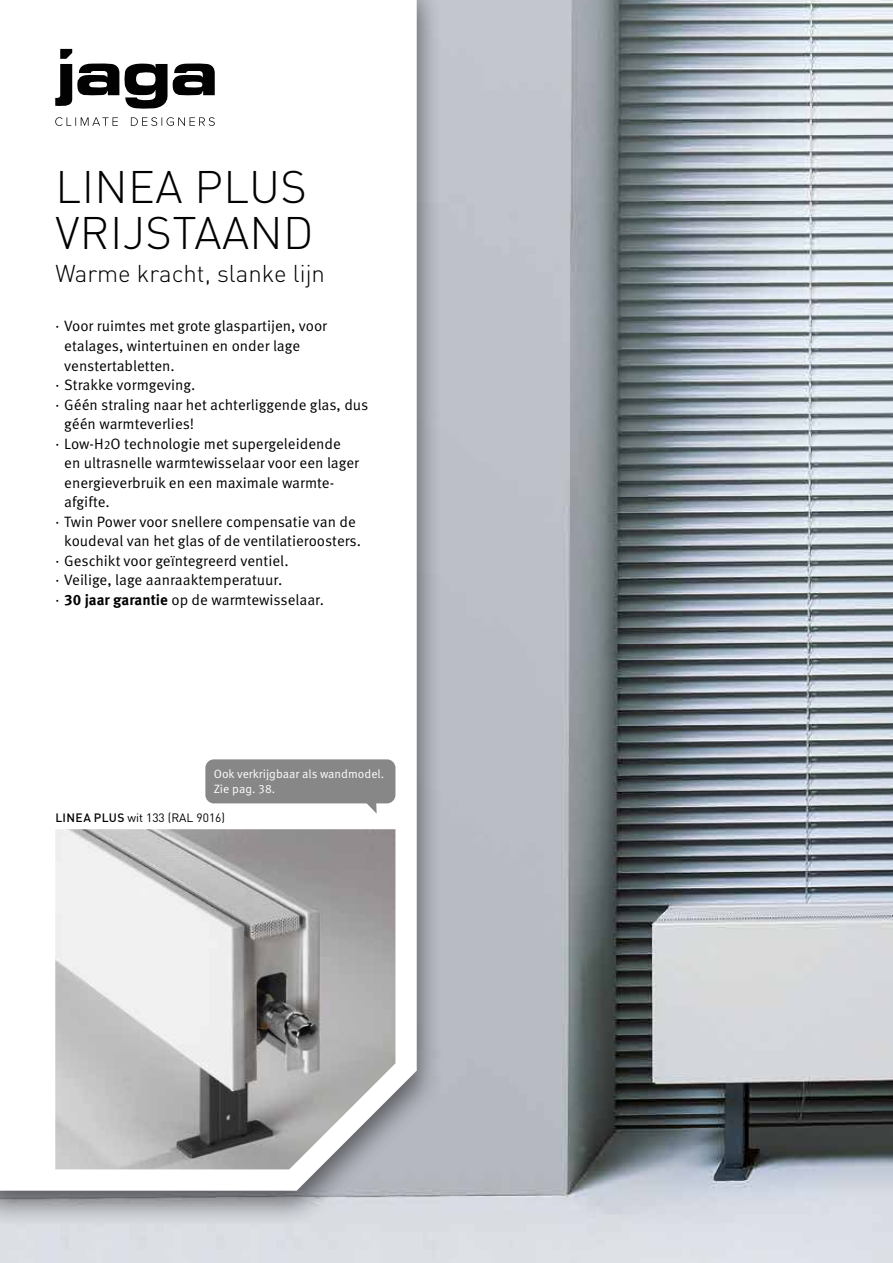
<style>
.page{position:relative;width:893px;height:1263px;background:#fff}
.page>*{position:absolute;margin:0;border:0;box-sizing:border-box;transform-origin:0 0}
.t1{font:300 45px/46.2px "DIN Pro";letter-spacing:.01em;color:#000}
.t2{font:300 24px "DIN Pro";color:#000}
.t3{font:15px "Meta Pro";color:#000}
.t4{font:12px/15px "Meta Pro";color:#fff}
.t5{font:12px "DIN Pro";color:#000}
.s1{font-size:12px}
.s2{font-weight:700}
.s3{font-weight:500}
</style>
<div class="page">
<img style="left:0;top:0;width:893px;height:1263px">
<div style="left:0;top:0;width:443px;height:1227px;background:#000;opacity:.5"></div>
<svg style="left:0;top:0;width:417px;height:1191px"></svg>
<img style="left:55px;top:829px;width:340px;height:340px">
<div style="left:205px;top:759px;width:190px;height:44px;background:#868786;border-radius:9px"></div>
<svg style="left:359px;top:803px;width:18px;height:11px"></svg>
<svg style="left:55px;top:49px;width:160px;height:77px"></svg>
<h1 class="t1" style="left:56px;top:162px;width:260px">LINEA PLUS<br>VRIJSTAAND</h1>
<h2 class="t2" style="left:55px;top:257px;width:271px">Warme kracht, slanke lijn</h2>
<p class="t3" style="left:55px;top:317px;width:273px">· Voor ruimtes met grote glaspartijen, voor</p>
<p class="t3" style="left:64px;top:337px;width:237px">etalages, wintertuinen en onder lage</p>
<p class="t3" style="left:64px;top:356px;width:112px">venstertabletten.</p>
<p class="t3" style="left:55px;top:376px;width:142px">· Strakke vormgeving.</p>
<p class="t3" style="left:55px;top:395px;width:315px">· Géén straling naar het achterliggende glas, dus</p>
<p class="t3" style="left:64px;top:415px;width:132px">géén warmteverlies!</p>
<p class="t3" style="left:55px;top:434px;width:287px">· Low-H<span class="s1">2</span>O technologie met supergeleidende</p>
<p class="t3" style="left:64px;top:454px;width:296px">en ultrasnelle warmtewisselaar voor een lager</p>
<p class="t3" style="left:64px;top:473px;width:272px">energieverbruik en een maximale warmte-</p>
<p class="t3" style="left:64px;top:493px;width:47px">afgifte.</p>
<p class="t3" style="left:55px;top:512px;width:302px">· Twin Power voor snellere compensatie van de</p>
<p class="t3" style="left:64px;top:532px;width:298px">koudeval van het glas of de ventilatieroosters.</p>
<p class="t3" style="left:55px;top:551px;width:235px">· Geschikt voor geïntegreerd ventiel.</p>
<p class="t3" style="left:55px;top:571px;width:229px">· Veilige, lage aanraaktemperatuur.</p>
<p class="t3" style="left:55px;top:590px;width:270px">· <span class="s2">30 jaar garantie</span> op de warmtewisselaar.</p>
<p class="t4" style="left:214px;top:767px;width:172px">Ook verkrijgbaar als wandmodel.<br>Zie pag. 38.</p>
<p class="t5" style="left:55px;top:810px;width:171px"><span class="s3">LINEA PLUS</span> wit 133 (RAL 9016)</p>
</div>
